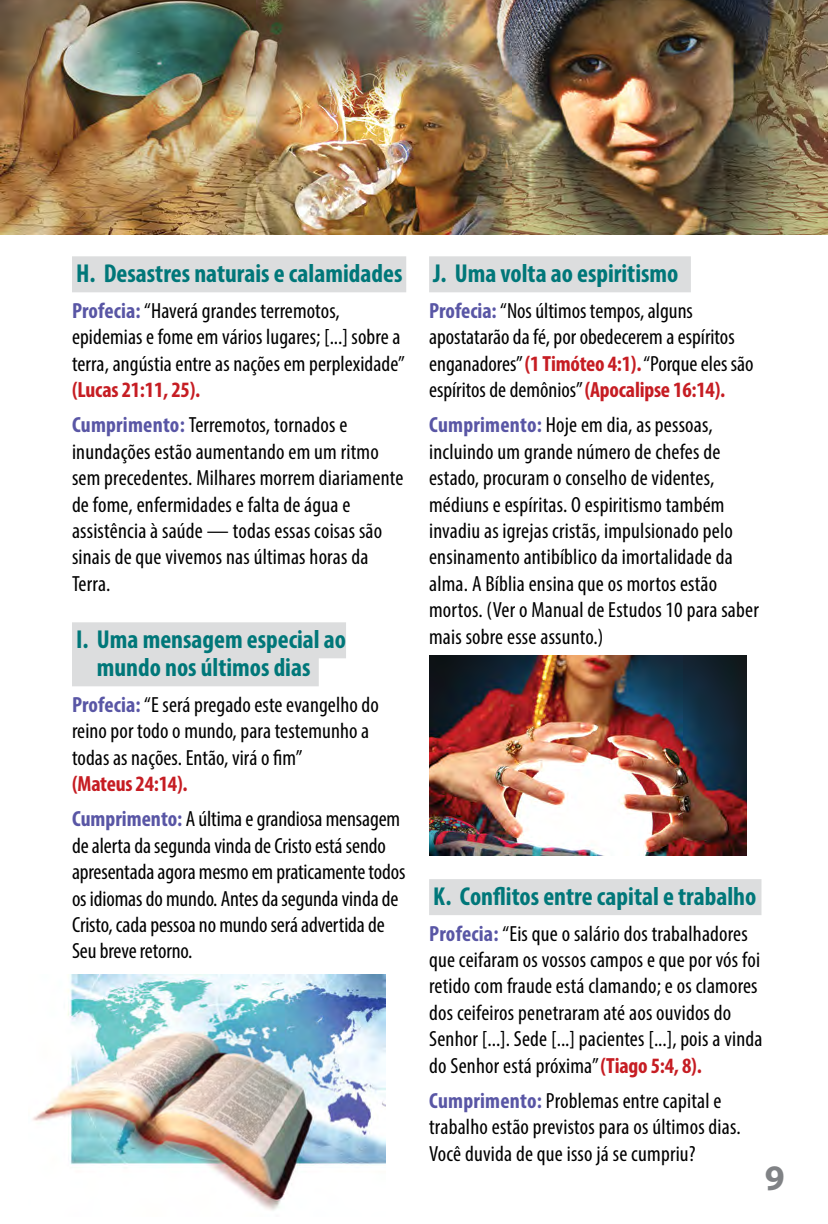
<style>
.page{position:relative;width:828px;height:1224px;background:#fff}
.page>*{position:absolute;margin:0;border:0;box-sizing:border-box;transform-origin:0 0}
.t1{font:700 36px "Myriad Pro";color:#808285}
.t2{font:700 condensed 26px/28px "Myriad Pro";color:#007779;text-align:center}
.t3{font:condensed 22px/26.4px "Myriad Pro";letter-spacing:.01em;color:#000}
.s1{font-weight:700;color:#5956a5}
.s2{font-weight:700;color:#c61d23}
</style>
<div class="page">
<img style="left:0;top:0;width:828px;height:235px">
<img style="left:429px;top:656px;width:318px;height:200px">
<img style="left:33px;top:975px;width:352px;height:235px">
<div style="left:72px;top:256px;width:334px;height:36px;background:#dcddde"></div>
<div style="left:72px;top:622px;width:274px;height:36px;background:#dcddde"></div>
<div style="left:72px;top:650px;width:247px;height:36px;background:#dcddde"></div>
<div style="left:429px;top:256px;width:262px;height:36px;background:#dcddde"></div>
<div style="left:429px;top:879px;width:332px;height:36px;background:#dcddde"></div>
<p class="t2" style="left:76px;top:259px;width:328px">H. Desastres naturais e calamidades</p>
<p class="t3" style="left:72px;top:297px;width:334px"><span class="s1">Profecia:</span> “Haverá grandes terremotos, epidemias e fome em vários lugares; [...] sobre a terra, angústia entre as nações em perplexidade”</p>
<p class="t3" style="left:72px;top:372px;width:277px;line-height:35.4px"><span class="s2">(Lucas 21:11, 25).<br></span><span class="s1">Cumprimento:</span> Terremotos, tornados e</p>
<p class="t3" style="left:72px;top:438px;width:333px">inundações estão aumentando em um ritmo sem precedentes. Milhares morrem diariamente de fome, enfermidades e falta de água e assistência à saúde — todas essas coisas são sinais de que vivemos nas últimas horas da Terra.</p>
<p class="t2" style="left:76px;top:625px;width:271px">I. Uma mensagem especial ao mundo nos últimos dias</p>
<p class="t3" style="left:72px;top:691px;width:308px"><span class="s1">Profecia:</span> “E será pregado este evangelho do reino por todo o mundo, para testemunho a todas as nações. Então, virá o fim”</p>
<p class="t3" style="left:72px;top:766px;width:330px;line-height:35.4px"><span class="s2">(Mateus 24:14).<br></span><span class="s1">Cumprimento:</span> A última e grandiosa mensagem</p>
<p class="t3" style="left:72px;top:832px;width:335px">de alerta da segunda vinda de Cristo está sendo apresentada agora mesmo em praticamente todos os idiomas do mundo. Antes da segunda vinda de Cristo, cada pessoa no mundo será advertida de Seu breve retorno.</p>
<p class="t2" style="left:433px;top:259px;width:247px">J. Uma volta ao espiritismo</p>
<p class="t3" style="left:429px;top:297px;width:326px"><span class="s1">Profecia:</span> “Nos últimos tempos, alguns apostatarão da fé, por obedecerem a espíritos enganadores” <span class="s2">(1 Timóteo 4:1).</span> “Porque eles são espíritos de demônios” <span class="s2">(Apocalipse 16:14).</span></p>
<p class="t3" style="left:429px;top:412px;width:331px"><span class="s1">Cumprimento:</span> Hoje em dia, as pessoas, incluindo um grande número de chefes de estado, procuram o conselho de videntes, médiuns e espíritas. O espiritismo também invadiu as igrejas cristãs, impulsionado pelo ensinamento antibíblico da imortalidade da alma. A Bíblia ensina que os mortos estão mortos. (Ver o Manual de Estudos 10 para saber mais sobre esse assunto.)</p>
<p class="t2" style="left:433px;top:882px;width:325px">K. Conflitos entre capital e trabalho</p>
<p class="t3" style="left:429px;top:920px;width:335px"><span class="s1">Profecia:</span> “Eis que o salário dos trabalhadores que ceifaram os vossos campos e que por vós foi retido com fraude está clamando; e os clamores dos ceifeiros penetraram até aos ouvidos do Senhor [...]. Sede [...] pacientes [...], pois a vinda do Senhor está próxima” <span class="s2">(Tiago 5:4, 8).</span></p>
<p class="t3" style="left:429px;top:1087px;width:313px"><span class="s1">Cumprimento:</span> Problemas entre capital e trabalho estão previstos para os últimos dias.<br>Você duvida de que isso já se cumpriu?</p>
<h1 class="t1" style="left:765px;top:1155px;width:21px">9</h1>
</div>
